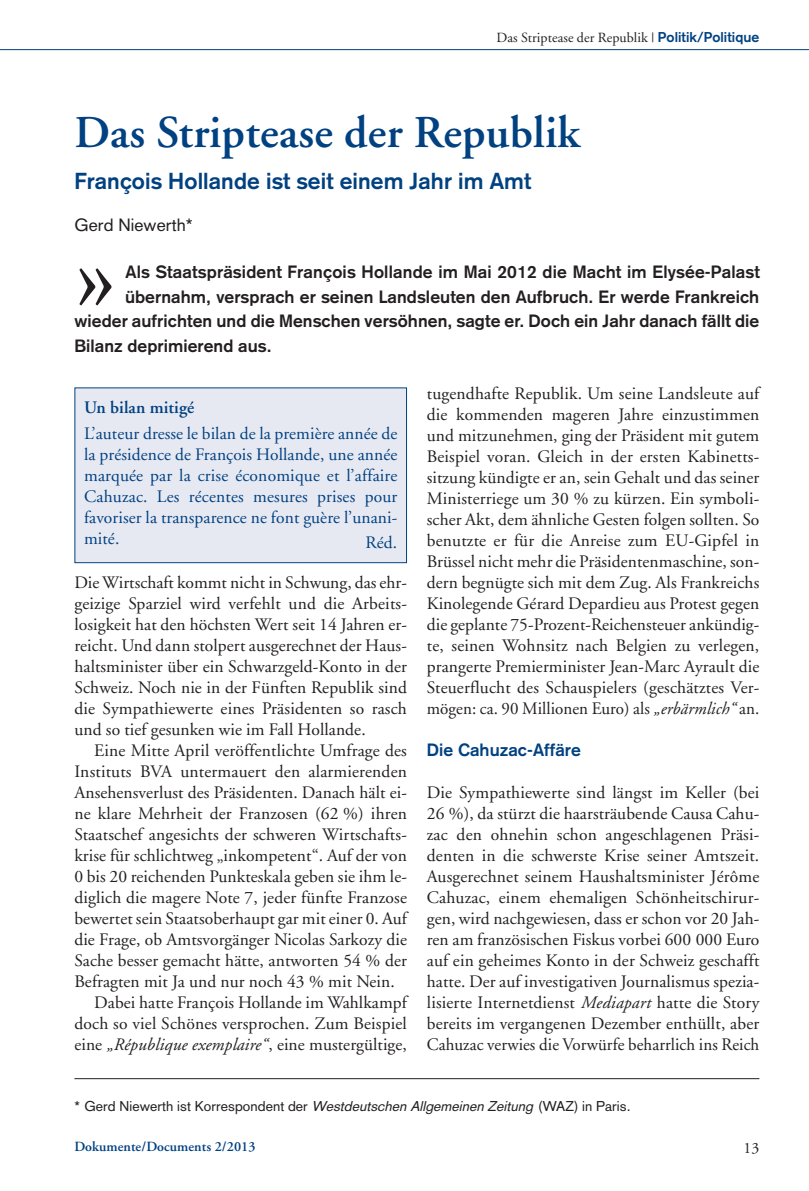
<style>
.page{position:relative;width:809px;height:1191px;background:#fff}
.page>*{position:absolute;margin:0;border:0;box-sizing:border-box;transform-origin:0 0}
.t1{font:111.48px "Adobe Garamond";color:#231f20}
.t2{font:600 45.5px "Adobe Garamond";letter-spacing:.005em;color:#014181}
.t3{font:700 22.75px "Akzidenz Grotesk";letter-spacing:.005em;color:#014181}
.t4{font:17.5px/21px "Adobe Garamond";letter-spacing:.005em;color:#231f20;text-align:justify}
.t5{font:700 17.5px "Akzidenz Grotesk";letter-spacing:.005em;color:#231f20}
.t6{font:17.5px/21px "Adobe Garamond";letter-spacing:.005em;color:#014181;text-align:justify}
.t7{font:700 17.5px "Akzidenz Grotesk";letter-spacing:.005em;color:#014181}
.t8{font:17.5px "Akzidenz Grotesk";letter-spacing:.005em;color:#231f20}
.t9{font:600 17.5px "Adobe Garamond";letter-spacing:.005em;color:#014181}
.t10{font:15.75px "Adobe Garamond";color:#231f20}
.t11{font:14px "Akzidenz Grotesk";letter-spacing:.005em;color:#231f20}
.t12{font:14px "Adobe Garamond";letter-spacing:.005em;color:#231f20}
.t13{font:600 14px "Adobe Garamond";letter-spacing:.005em;color:#014181}
.s1{font-family:"Akzidenz Grotesk";font-weight:700;color:#014181}
.s2{font-style:italic}
</style>
<div class="page">
<hr style="left:0;top:49px;width:809px;height:1px;background:#014181">
<hr style="left:74px;top:1078px;width:685px;height:1px;background:#231f20">
<div style="left:75px;top:388px;width:331px;height:174px;background:#e7e9f2"></div>
<div style="left:74px;top:387px;width:333px;height:176px;border:1px solid #014181"></div>
<p class="t12" style="left:496px;top:32px;width:264px">Das Striptease der Republik | <span class="s1">Politik/Politique</span></p>
<h2 class="t2" style="left:74px;top:114px;width:506px">Das Striptease der Republik</h2>
<h3 class="t3" style="left:74px;top:173px;width:458px">François Hollande ist seit einem Jahr im Amt</h3>
<p class="t8" style="left:74px;top:219px;width:120px">Gerd Niewerth*</p>
<h1 class="t1" style="left:74px;top:230px;width:44px">»</h1>
<p class="t5" style="left:125px;top:266px;width:636px">Als Staatspräsident François Hollande im Mai 2012 die Macht im Elysée-Palast</p>
<p class="t5" style="left:125px;top:290px;width:636px">übernahm, versprach er seinen Landsleuten den Aufbruch. Er werde Frankreich</p>
<p class="t5" style="left:74px;top:315px;width:686px">wieder aufrichten und die Menschen versöhnen, sagte er. Doch ein Jahr danach fällt die</p>
<p class="t5" style="left:74px;top:339px;width:199px">Bilanz deprimierend aus.</p>
<p class="t9" style="left:84px;top:400px;width:112px">Un bilan mitigé</p>
<p class="t6" style="left:84px;top:425px;width:315px">L’auteur dresse le bilan de la première année de la présidence de François Hollande, une année marquée par la crise économique et l’affaire Cahuzac. Les récentes mesures prises pour favoriser la transparence ne font guère l’unani&shy;mité.</p>
<p class="t6" style="left:365px;top:533px;width:33px">Réd.</p>
<p class="t4" style="left:74px;top:573px;width:334px">Die Wirtschaft kommt nicht in Schwung, das ehr&shy;geizige Sparziel wird verfehlt und die Arbeits&shy;losigkeit hat den höchsten Wert seit 14 Jahren er&shy;reicht. Und dann stolpert ausgerechnet der Haus&shy;haltsminister über ein Schwarzgeld-Konto in der Schweiz. Noch nie in der Fünften Republik sind die Sympathiewerte eines Präsidenten so rasch und so tief gesunken wie im Fall Hollande.</p>
<p class="t4" style="left:94px;top:741px;width:314px">Eine Mitte April veröffentlichte Umfrage des</p>
<p class="t4" style="left:74px;top:762px;width:334px">Instituts BVA untermauert den alarmierenden</p>
<p class="t4" style="left:74px;top:783px;width:334px">Ansehensverlust des Präsidenten. Danach hält ei-</p>
<p class="t4" style="left:74px;top:804px;width:334px">ne klare Mehrheit der Franzosen (62 %) ihren</p>
<p class="t4" style="left:74px;top:825px;width:334px">Staatschef angesichts der schweren Wirtschafts-</p>
<p class="t4" style="left:74px;top:846px;width:334px">krise für schlichtweg „inkompetent“. Auf der von</p>
<p class="t4" style="left:74px;top:867px;width:334px">0 bis 20 reichenden Punkteskala geben sie ihm le-</p>
<p class="t4" style="left:74px;top:888px;width:334px">diglich die magere Note 7, jeder fünfte Franzose</p>
<p class="t4" style="left:74px;top:909px;width:334px">bewertet sein Staatsoberhaupt gar mit einer 0. Auf</p>
<p class="t4" style="left:74px;top:930px;width:334px">die Frage, ob Amtsvorgänger Nicolas Sarkozy die</p>
<p class="t4" style="left:74px;top:951px;width:334px">Sache besser gemacht hätte, antworten 54 % der</p>
<p class="t4" style="left:74px;top:972px;width:322px">Befragten mit Ja und nur noch 43 % mit Nein.</p>
<p class="t4" style="left:94px;top:993px;width:314px">Dabei hatte François Hollande im Wahlkampf</p>
<p class="t4" style="left:74px;top:1014px;width:334px">doch so viel Schönes versprochen. Zum Beispiel</p>
<p class="t4" style="left:74px;top:1035px;width:334px">eine <span class="s2">„République exemplaire“</span>, eine mustergültige,</p>
<p class="t4" style="left:427px;top:384px;width:334px">tugendhafte Republik. Um seine Landsleute auf die kommenden mageren Jahre einzustimmen und mitzunehmen, ging der Präsident mit gutem Beispiel voran. Gleich in der ersten Kabinetts&shy;sitzung kündigte er an, sein Gehalt und das seiner Ministerriege um 30 % zu kürzen. Ein symboli&shy;scher Akt, dem ähnliche Gesten folgen sollten. So benutzte er für die Anreise zum EU-Gipfel in Brüssel nicht mehr die Präsidentenmaschine, son&shy;dern begnügte sich mit dem Zug. Als Frankreichs Kinolegende Gérard Depardieu aus Protest gegen die geplante 75-Prozent-Reichensteuer ankündig&shy;te, seinen Wohnsitz nach Belgien zu verlegen, prangerte Premierminister Jean-Marc Ayrault die Steuerflucht des Schauspielers (geschätztes Ver&shy;mögen: ca. 90 Millionen Euro) als <span class="s2">„erbärmlich“</span> an.</p>
<p class="t7" style="left:427px;top:744px;width:155px">Die Cahuzac-Affäre</p>
<p class="t4" style="left:427px;top:783px;width:334px">Die Sympathiewerte sind längst im Keller (bei 26 %), da stürzt die haarsträubende Causa Cahu&shy;zac den ohnehin schon angeschlagenen Präsi&shy;denten in die schwerste Krise seiner Amtszeit.<br>Ausgerechnet seinem Haushaltsminister Jérôme Cahuzac, einem ehemaligen Schönheitschirur&shy;gen, wird nachgewiesen, dass er schon vor 20 Jah&shy;ren am französischen Fiskus vorbei 600 000 Euro auf ein geheimes Konto in der Schweiz geschafft hatte. Der auf investigativen Journalismus spezia&shy;lisierte Internetdienst <span class="s2">Mediapart</span> hatte die Story bereits im vergangenen Dezember enthüllt, aber Cahuzac verwies die Vorwürfe beharrlich ins Reich</p>
<p class="t11" style="left:74px;top:1101px;width:557px">* Gerd Niewerth ist Korrespondent der <span class="s2">WestdeutschenAllgemeinenZeitung</span> (WAZ) in Paris.</p>
<p class="t13" style="left:74px;top:1141px;width:183px">Dokumente/Documents 2/2013</p>
<p class="t10" style="left:743px;top:1141px;width:17px">13</p>
</div>
